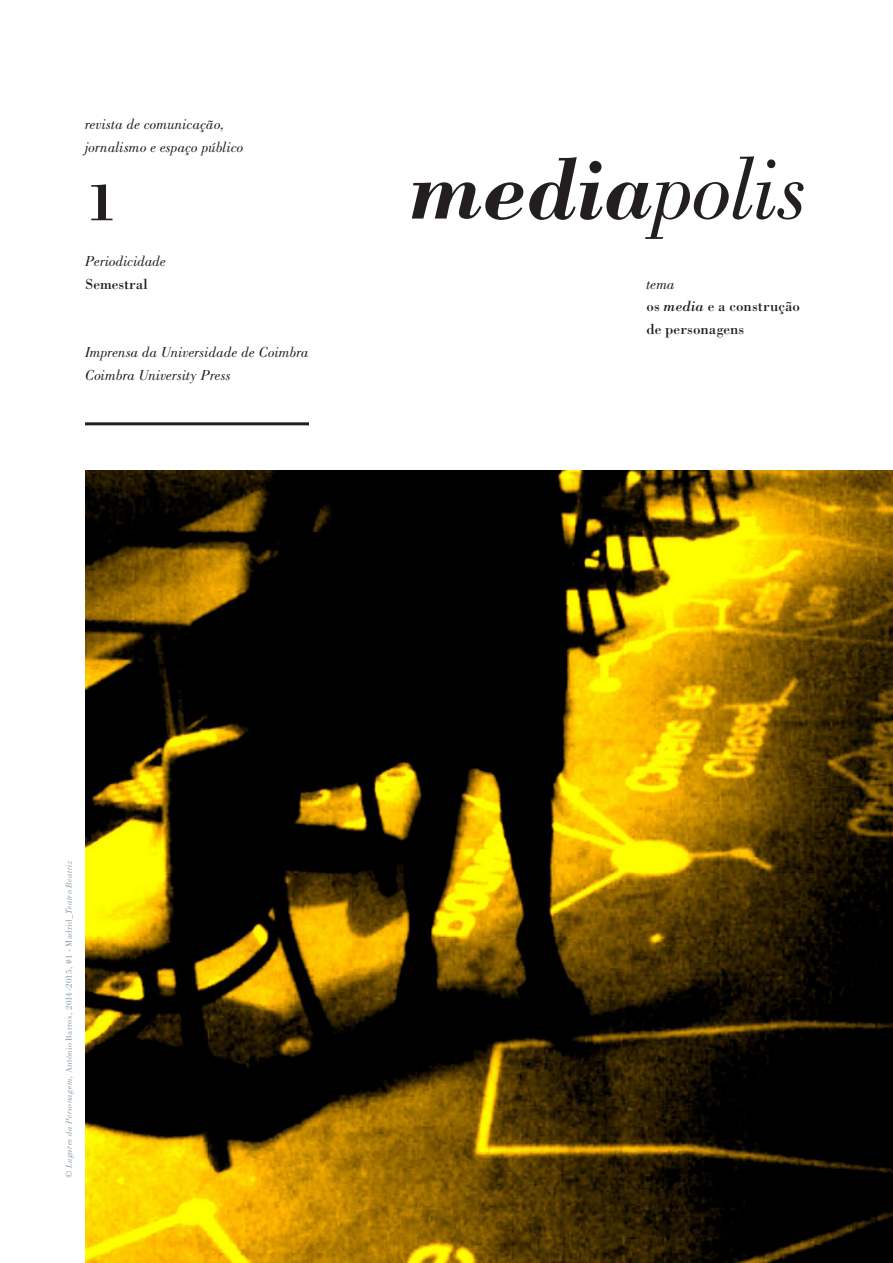
<style>
.page{position:relative;width:893px;height:1263px;background:#fff}
.page>*{position:absolute;margin:0;border:0;box-sizing:border-box;transform-origin:0 0}
.t1{font:italic 700 90px "Bodoni Std";letter-spacing:.01em;color:#231f20}
.t2{font:700 54px "Bodoni Std";color:#231f20}
.t3{font:italic 15px/22.8px "Bodoni Std";color:#231f20}
.t4{font:15px/22.8px "Bodoni Std";color:#231f20}
.legenda{font:italic 9px "Bodoni Std";letter-spacing:.04em;color:#8a9eaa}
.s1{font-weight:400}
.s2{font-style:italic}
.s3{font-style:normal}
</style>
<div class="page">
<hr style="left:85px;top:422px;width:224px;height:3px;background:#231f20">
<img style="left:85px;top:471px;width:808px;height:792px">
<p class="t3" style="left:85px;top:113px;width:160px">revista de comunicação, jornalismo e espaço público</p>
<p class="t2" style="left:85px;top:169px;width:34px">1</p>
<p class="t3" style="left:85px;top:250px;width:82px">Periodicidade</p>
<p class="t4" style="left:85px;top:272px;width:64px">Semestral</p>
<p class="t3" style="left:85px;top:341px;width:225px">Imprensa da Universidade de Coimbra<br>Coimbra University Press</p>
<p class="t1" style="left:410px;top:133px;width:399px">media<span class="s1">polis</span></p>
<p class="t3" style="left:646px;top:272px;width:30px">tema</p>
<p class="t4" style="left:646px;top:295px;width:155px">os <span class="s2">media</span> e a construção de personagens</p>
<p class="legenda" style="left:64px;top:1178px;width:319px;rotate:-90deg">© Lugares da Personagem, <span class="s3">António Barros, 2014-2015, #1 - Madrid</span>_Teatro Beatriz</p>
</div>
